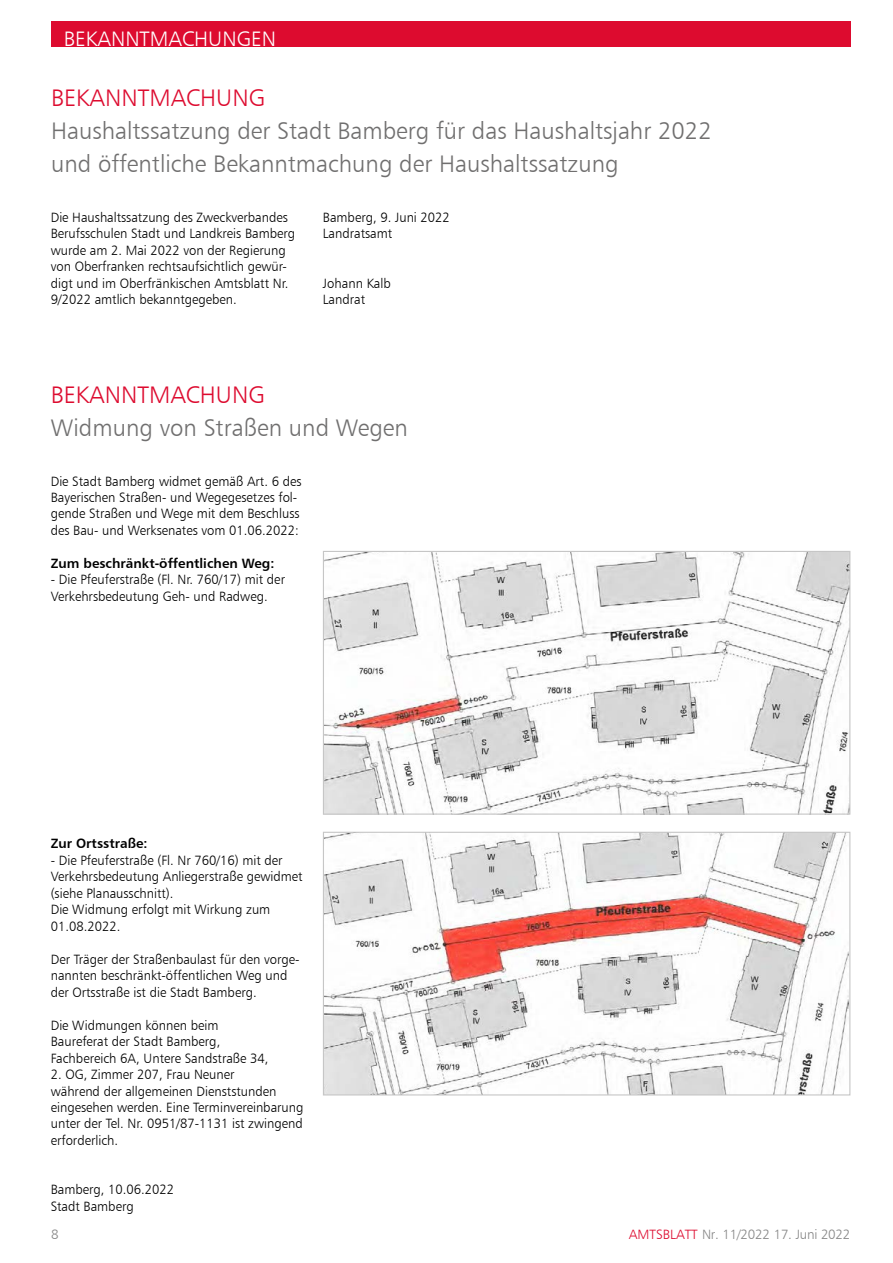
<style>
.page{position:relative;width:893px;height:1263px;background:#fff}
.page>*{position:absolute;margin:0;border:0;box-sizing:border-box;transform-origin:0 0}
._10_Headline_Amt{font:24px "Humanist 777 BT Light B";color:#706f6f}
._10_Headline_Amt-2{font:24px "Humanist 777 BT Light B";color:#dd0b2f}
.t1{font:21px "Humanist 777 BT Light B";color:#fff}
.t2{font:21px "Humnst 777 BT";color:#fff}
.t3{font:13.5px/16.5px "Humanist 777 BT Light B";color:#000}
.t4{font:13.5px "Humanist 777 BT Bold B";color:#000}
.t5{font:13.5px "Humanist 777 BT Light B";letter-spacing:-.02em;color:#878787}
.s1{color:#dd0b2f}
</style>
<div class="page">
<div style="left:51px;top:21px;width:799px;height:26px;background:#dd0b2f"></div>
<img style="left:325px;top:553px;width:523px;height:260px">
<div style="left:323px;top:551px;width:527px;height:264px;border:1px solid #c6c6c6"></div>
<img style="left:325px;top:834px;width:523px;height:259px">
<div style="left:323px;top:832px;width:527px;height:263px;border:1px solid #c6c6c6"></div>
<h2 class="t2" style="left:128px;top:25px;width:157px">NTMACHUNGEN</h2>
<h2 class="t1" style="left:64px;top:26px;width:214px">BEKANNTMACHUNGEN</h2>
<p class="_10_Headline_Amt-2" style="left:51px;top:83px;width:216px">BEKANNTMACHUNG</p>
<p class="_10_Headline_Amt" style="left:51px;top:116px;width:662px">Haushaltssatzung der Stadt Bamberg für das Haushaltsjahr 2022</p>
<p class="_10_Headline_Amt" style="left:51px;top:149px;width:569px">und öffentliche Bekanntmachung der Haushaltssatzung</p>
<p class="t3" style="left:51px;top:209px;width:246px">Die Haushaltssatzung des Zweckverbandes Berufsschulen Stadt und Landkreis Bamberg wurde am 2. Mai 2022 von der Regierung von Oberfranken rechtsaufsichtlich gewür&shy;digt und im Oberfränkischen Amtsblatt Nr.<br>9/2022 amtlich bekanntgegeben.</p>
<p class="t3" style="left:323px;top:209px;width:128px">Bamberg, 9. Juni 2022</p>
<p class="t3" style="left:323px;top:225px;width:71px">Landratsamt</p>
<p class="t3" style="left:323px;top:274px;width:69px">Johann Kalb</p>
<p class="t3" style="left:323px;top:291px;width:44px">Landrat</p>
<p class="_10_Headline_Amt-2" style="left:51px;top:380px;width:216px">BEKANNTMACHUNG</p>
<p class="_10_Headline_Amt" style="left:51px;top:413px;width:359px">Widmung von Straßen und Wegen</p>
<p class="t3" style="left:51px;top:472px;width:252px">Die Stadt Bamberg widmet gemäß Art. 6 des Bayerischen Straßen- und Wegegesetzes fol&shy;gende Straßen und Wege mit dem Beschluss des Bau- und Werksenates vom 01.06.2022:</p>
<p class="t4" style="left:51px;top:555px;width:225px">Zum beschränkt-öffentlichen Weg:</p>
<p class="t3" style="left:51px;top:571px;width:236px">- Die Pfeuferstraße (Fl. Nr. 760/17) mit der<br>Verkehrsbedeutung Geh- und Radweg.</p>
<p class="t4" style="left:51px;top:835px;width:98px">Zur Ortsstraße:</p>
<p class="t3" style="left:51px;top:851px;width:253px">- Die Pfeuferstraße (Fl. Nr 760/16) mit der<br>Verkehrsbedeutung Anliegerstraße gewidmet</p>
<p class="t3" style="left:51px;top:884px;width:124px">(siehe Planausschnitt).</p>
<p class="t3" style="left:51px;top:901px;width:221px">Die Widmung erfolgt mit Wirkung zum<br>01.08.2022.</p>
<p class="t3" style="left:51px;top:950px;width:250px">Der Träger der Straßenbaulast für den vorge&shy;nannten beschränkt-öffentlichen Weg und der Ortsstraße ist die Stadt Bamberg.</p>
<p class="t3" style="left:51px;top:1016px;width:169px">Die Widmungen können beim</p>
<p class="t3" style="left:51px;top:1033px;width:171px">Baureferat der Stadt Bamberg,</p>
<p class="t3" style="left:51px;top:1049px;width:219px">Fachbereich 6A, Untere Sandstraße 34,</p>
<p class="t3" style="left:51px;top:1066px;width:185px">2. OG, Zimmer 207, Frau Neuner</p>
<p class="t3" style="left:51px;top:1082px;width:254px">während der allgemeinen Dienststunden eingesehen werden. Eine Terminvereinbarung unter der Tel. Nr. 0951/87-1131 ist zwingend erforderlich.</p>
<p class="t3" style="left:51px;top:1181px;width:125px">Bamberg, 10.06.2022</p>
<p class="t3" style="left:51px;top:1198px;width:85px">Stadt Bamberg</p>
<p class="t5" style="left:51px;top:1226px;width:9px">8</p>
<p class="t5" style="left:629px;top:1226px;width:223px"><span class="s1">AMTSBLATT</span> Nr. 11/2022 17. Juni 2022</p>
</div>
